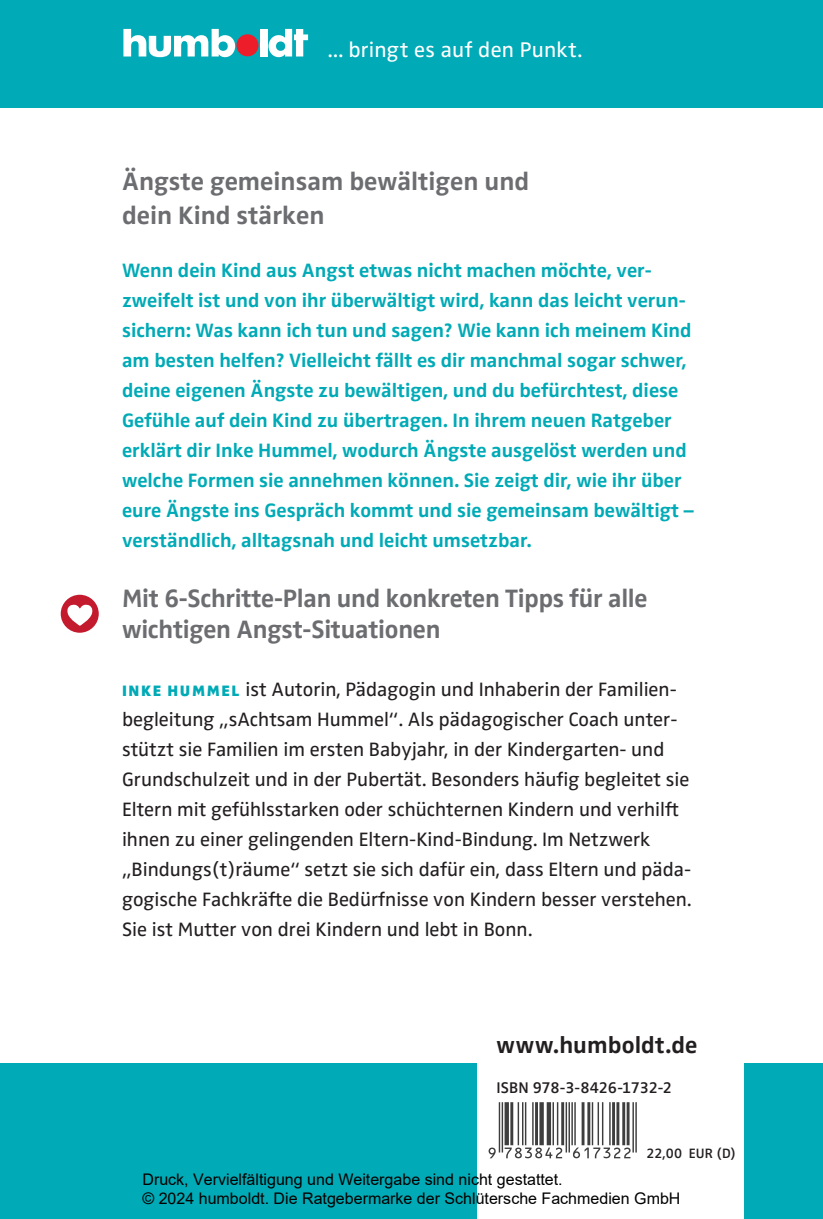
<style>
.page{position:relative;width:823px;height:1219px;background:#fff}
.page>*{position:absolute;margin:0;border:0;box-sizing:border-box;transform-origin:0 0}
._00_U4_Fließtext{font:700 26px/31.2px "Zwo Pro";letter-spacing:-.01em;color:#6c6d70}
._00_U4_Headline{font:700 26px/34px "Zwo Pro";color:#6c6d70}
._00_U4_www{font:700 24px "Zwo Pro";letter-spacing:.005em;color:#231f20}
._00_U4_Claim{font:22px "Zwo Pro";letter-spacing:.01em;color:#fff}
._00_U4_Fließtext-2{font:700 20px/30px "Zwo Pro";color:#00aab6}
._00_U4_Fließtext-3{font:20px/30px "Zwo Pro";color:#231f20}
.t1{font:16px/19.2px "Arial";color:#000}
.t2{font:600 16px "Zwo Pro";letter-spacing:-.01em;color:#231f20}
.t3{font:600 14px "Zwo Pro";letter-spacing:.005em;color:#231f20}
.s1{font-weight:900;font-size:15.6px;color:#00aab6}
</style>
<div class="page">
<div style="left:0;top:0;width:822px;height:108px;background:#00aab6"></div>
<div style="left:0;top:1063px;width:822px;height:156px;background:#00aab6"></div>
<div style="left:476px;top:1063px;width:267px;height:156px;background:#fff"></div>
<svg style="left:59px;top:593px;width:42px;height:42px"></svg>
<div style="left:57px;top:591px;width:46px;height:46px;border:4px solid #fff;border-radius:50%"></div>
<svg style="left:66px;top:604px;width:28px;height:22px"></svg>
<div style="left:236px;top:34px;width:22px;height:22px;background:#ee1d2a;border-radius:50%"></div>
<svg style="left:123px;top:29px;width:112px;height:28px"></svg>
<div style="left:260px;top:29px;width:7px;height:27px;background:#fff"></div>
<svg style="left:268px;top:29px;width:40px;height:28px"></svg>
<svg style="left:488px;top:1102px;width:148px;height:56px"></svg>
<p class="_00_U4_Claim" style="left:327px;top:37px;width:256px">... bringt es auf den Punkt.</p>
<p class="_00_U4_Headline" style="left:122px;top:165px;width:408px">Ängste gemeinsam bewältigen und dein Kind stärken</p>
<p class="_00_U4_Fließtext-2" style="left:122px;top:256px;width:573px">Wenn dein Kind aus Angst etwas nicht machen möchte, ver&shy;zweifelt ist und von ihr überwältigt wird, kann das leicht verun&shy;sichern: Was kann ich tun und sagen? Wie kann ich meinem Kind am besten helfen? Vielleicht fällt es dir manchmal sogar schwer, deine eigenen Ängste zu bewältigen, und du befürchtest, diese Gefühle auf dein Kind zu übertragen. In ihrem neuen Ratgeber erklärt dir Inke Hummel, wodurch Ängste ausgelöst werden und welche Formen sie annehmen können. Sie zeigt dir, wie ihr über eure Ängste ins Gespräch kommt und sie gemeinsam bewältigt – verständlich, alltagsnah und leicht umsetzbar.</p>
<p class="_00_U4_Fließtext" style="left:122px;top:583px;width:526px">Mit 6-Schritte-Plan und konkreten Tipps für alle wichtigen Angst-Situationen</p>
<p class="_00_U4_Fließtext-3" style="left:122px;top:675px;width:570px"><span class="s1">INKE HUMMEL</span> ist Autorin, Pädagogin und Inhaberin der Familien&shy;begleitung „sAchtsam Hummel“. Als pädagogischer Coach unter&shy;stützt sie Familien im ersten Babyjahr, in der Kindergarten- und Grundschulzeit und in der Pubertät. Besonders häufig begleitet sie Eltern mit gefühlsstarken oder schüchternen Kindern und verhilft ihnen zu einer gelingenden Eltern-Kind-Bindung. Im Netzwerk „Bindungs(t)räume“ setzt sie sich dafür ein, dass Eltern und päda&shy;gogische Fachkräfte die Bedürfnisse von Kindern besser verstehen.<br>Sie ist Mutter von drei Kindern und lebt in Bonn.</p>
<p class="_00_U4_www" style="left:496px;top:1031px;width:202px">www.humboldt.de</p>
<p class="t2" style="left:496px;top:1078px;width:177px">ISBN 978-3-8426-1732-2</p>
<p class="t3" style="left:646px;top:1145px;width:91px">22,00 EUR (D)</p>
<p class="t1" style="left:142px;top:1170px;width:539px">Druck, Vervielfältigung und Weitergabe sind nicht gestattet.<br>© 2024 humboldt. Die Ratgebermarke der Schlütersche Fachmedien GmbH</p>
</div>
